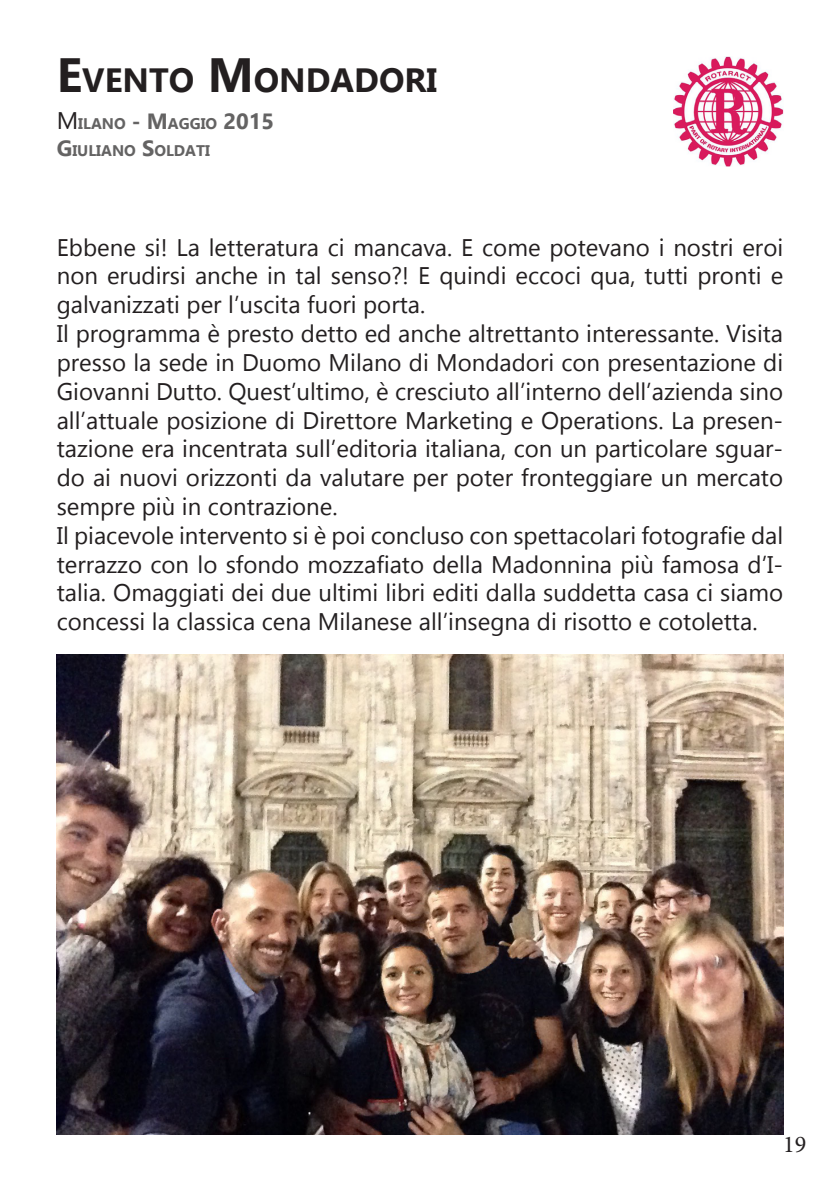
<style>
.page{position:relative;width:840px;height:1191px;background:#fff}
.page>*{position:absolute;margin:0;border:0;box-sizing:border-box;transform-origin:0 0}
.t1{font:700 33.6px "Gadugi";color:#231f20}
.t2{font:24px/28.8px "Gadugi";color:#231f20;text-align:justify}
.t3{font:24px "Minion Pro";color:#231f20}
.t4{font:700 15.4px "Gadugi";color:#646363}
.s1{font-size:48px}
.s2{font-weight:400;font-size:24px;color:#231f20}
.s3{font-size:22px}
</style>
<div class="page">
<img style="left:673px;top:57px;width:109px;height:110px">
<img style="left:57px;top:654px;width:725px;height:480px">
<p class="t1" style="left:57px;top:60px;width:381px"><span class="s1">E</span>VENTO <span class="s1">M</span> ONDADORI</p>
<p class="t4" style="left:57px;top:114px;width:219px"><span class="s2">M</span>ILANO <span class="s3">- M</span>AGGIO <span class="s3">2015</span></p>
<p class="t4" style="left:57px;top:141px;width:155px"><span class="s3">G</span>IULIANO <span class="s3">S</span>OLDATI</p>
<p class="t2" style="left:57px;top:233px;width:727px">Ebbene si! La letteratura ci mancava. E come potevano i nostri eroi non erudirsi anche in tal senso?! E quindi eccoci qua, tutti pronti e galvanizzati per l’uscita fuori porta.</p>
<p class="t2" style="left:57px;top:319px;width:727px">Il programma è presto detto ed anche altrettanto interessante. Visita presso la sede in Duomo Milano di Mondadori con presentazione di Giovanni Dutto. Quest’ultimo, è cresciuto all’interno dell’azienda sino all’attuale posizione di Direttore Marketing e Operations. La presen&shy;tazione era incentrata sull’editoria italiana, con un particolare sguar&shy;do ai nuovi orizzonti da valutare per poter fronteggiare un mercato sempre più in contrazione.</p>
<p class="t2" style="left:57px;top:521px;width:727px">Il piacevole intervento si è poi concluso con spettacolari fotografie dal terrazzo con lo sfondo mozzafiato della Madonnina più famosa d’I&shy;talia. Omaggiati dei due ultimi libri editi dalla suddetta casa ci siamo concessi la classica cena Milanese all’insegna di risotto e cotoletta.</p>
<p class="t3" style="left:782px;top:1128px;width:25px">19</p>
</div>
